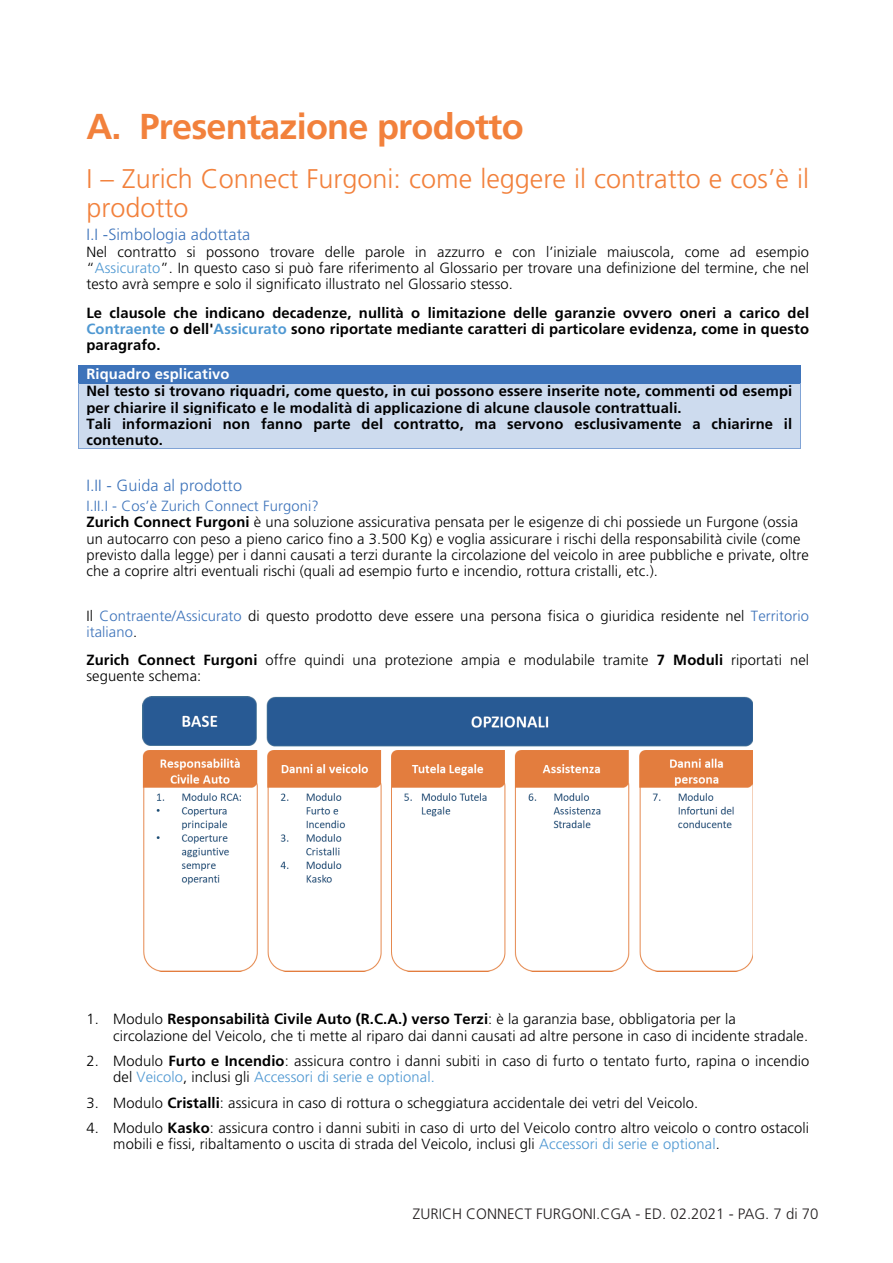
<style>
.page{position:relative;width:893px;height:1263px;background:#fff}
.page>*{position:absolute;margin:0;border:0;box-sizing:border-box;transform-origin:0 0}
.t1{font:700 36px "Frutiger";letter-spacing:-.02em;color:#f2813c}
.t2{font:300 27px/29.1px "Frutiger";color:#f2813c}
.t3{font:300 16.2px "Frutiger";letter-spacing:.01em;color:#3d73ba}
.t4{font:300 15px "Frutiger";color:#231f20}
.t5{font:300 14.7px/16.2px "Frutiger";letter-spacing:.01em;color:#000001}
.t6{font:700 14.7px/16.2px "Frutiger";letter-spacing:.01em;color:#000001;text-align:justify}
.t7{font:700 14.7px "Frutiger";letter-spacing:.01em;color:#fff}
.s1{color:#4f98d2}
.s2{color:#3d73ba}
.s3{font-weight:700}
</style>
<div class="page">
<div style="left:79px;top:366px;width:721px;height:17px;background:#3d73ba"></div>
<hr style="left:78px;top:365px;width:722px;height:1px;background:#3d73ba">
<div style="left:79px;top:383px;width:721px;height:65px;background:#cddbee"></div>
<svg style="left:78px;top:366px;width:1px;height:17px"></svg>
<hr style="left:78px;top:383px;width:722px;height:1px;background:#3d73ba">
<svg style="left:800px;top:365px;width:1px;height:18px"></svg>
<hr style="left:78px;top:383px;width:1px;height:65px;background:#80a3d5">
<hr style="left:78px;top:448px;width:722px;height:1px;background:#80a3d5">
<hr style="left:800px;top:383px;width:1px;height:65px;background:#80a3d5">
<img style="left:143px;top:697px;width:610px;height:274px">
<h1 class="t1" style="left:86px;top:105px;width:439px">A. Presentazione prodotto</h1>
<h2 class="t2" style="left:86px;top:165px;width:724px">I – Zurich Connect Furgoni: come leggere il contratto e cos’è il prodotto</h2>
<p class="t3" style="left:86px;top:225px;width:165px">I.I -Simbologia adottata</p>
<p class="t5" style="left:86px;top:244px;width:724px;text-align:justify">Nel contratto si possono trovare delle parole in azzurro e con l’iniziale maiuscola, come ad esempio “<span class="s1">Assicurato</span>”. In questo caso si può fare riferimento al Glossario per trovare una definizione del termine, che nel testo avrà sempre e solo il significato illustrato nel Glossario stesso.</p>
<p class="t6" style="left:86px;top:305px;width:724px">Le clausole che indicano decadenze, nullità o limitazione delle garanzie ovvero oneri a carico del <span class="s1">Contraente</span> o dell'<span class="s1">Assicurato</span> sono riportate mediante caratteri di particolare evidenza, come in questo paragrafo.</p>
<p class="t7" style="left:86px;top:365px;width:145px">Riquadro esplicativo</p>
<p class="t6" style="left:86px;top:383px;width:707px;text-align:left">Nel testo si trovano riquadri, come questo, in cui possono essere inserite note, commenti od esempi per chiarire il significato e le modalità di applicazione di alcune clausole contrattuali.<br>Tali informazioni non fanno parte del contratto, ma servono esclusivamente a chiarirne il contenuto.</p>
<p class="t3" style="left:86px;top:477px;width:157px">I.II - Guida al prodotto</p>
<p class="t5" style="left:86px;top:498px;width:724px"><span class="s2">I.II.I - Cos’è Zurich Connect Furgoni?<br></span><span class="s3">Zurich Connect Furgoni</span> è una soluzione assicurativa pensata per le esigenze di chi possiede un Furgone (ossia un autocarro con peso a pieno carico fino a 3.500 Kg) e voglia assicurare i rischi della responsabilità civile (come previsto dalla legge) per i danni causati a terzi durante la circolazione del veicolo in aree pubbliche e private, oltre che a coprire altri eventuali rischi (quali ad esempio furto e incendio, rottura cristalli, etc.).</p>
<p class="t5" style="left:86px;top:608px;width:724px">Il <span class="s2">Contraente/Assicurato</span> di questo prodotto deve essere una persona fisica o giuridica residente nel <span class="s2">Territorio italiano</span>.</p>
<p class="t5" style="left:86px;top:652px;width:724px"><span class="s3">Zurich Connect Furgoni</span> offre quindi una protezione ampia e modulabile tramite <span class="s3">7 Moduli</span> riportati nel seguente schema:</p>
<p class="t5" style="left:113px;top:1011px;width:696px;text-indent:-27px">1. Modulo <span class="s3">Responsabilità Civile Auto (R.C.A.) verso Terzi</span>: è la garanzia base, obbligatoria per la circolazione del Veicolo, che ti mette al riparo dai danni causati ad altre persone in caso di incidente stradale.</p>
<p class="t5" style="left:113px;top:1053px;width:698px;text-indent:-27px">2. Modulo <span class="s3">Furto e Incendio</span>: assicura contro i danni subiti in caso di furto o tentato furto, rapina o incendio del <span class="s1">Veicolo</span>, inclusi gli <span class="s1">Accessori di serie e optional.</span></p>
<p class="t5" style="left:86px;top:1094px;width:613px">3. Modulo <span class="s3">Cristalli</span>: assicura in caso di rottura o scheggiatura accidentale dei vetri del Veicolo.</p>
<p class="t5" style="left:113px;top:1120px;width:698px;text-indent:-27px">4. Modulo <span class="s3">Kasko</span>: assicura contro i danni subiti in caso di urto del Veicolo contro altro veicolo o contro ostacoli mobili e fissi, ribaltamento o uscita di strada del Veicolo, inclusi gli <span class="s1">Accessori di serie e optional</span>.</p>
<p class="t4" style="left:413px;top:1205px;width:407px">ZURICH CONNECT FURGONI.CGA - ED. 02.2021 - PAG. 7 di 70</p>
</div>
